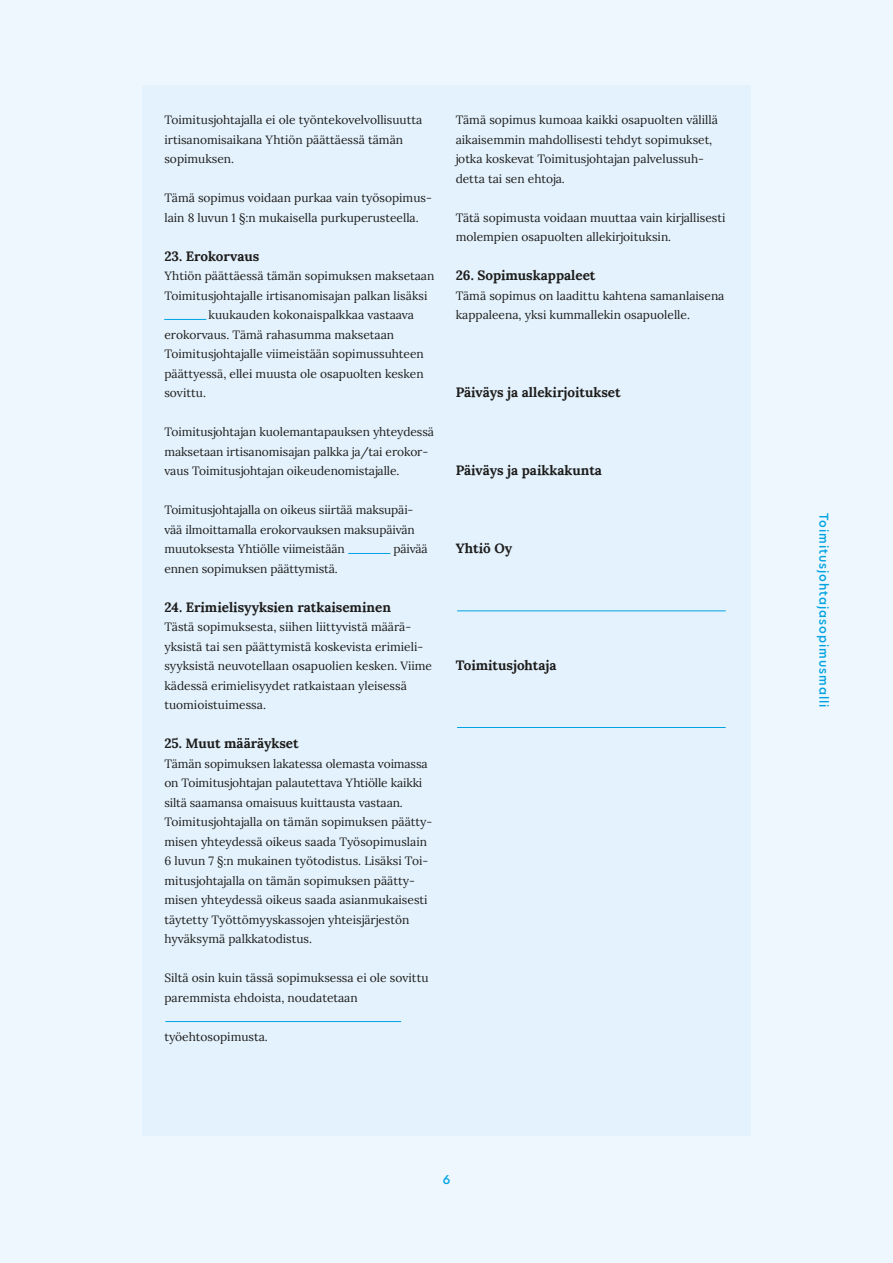
<style>
.page{position:relative;width:893px;height:1263px;background:#edf7fd}
.page>*{position:absolute;margin:0;border:0;box-sizing:border-box;transform-origin:0 0}
.Ala_ala_otsikko{font:700 13.5px "Lora";color:#1d1d1b}
.leipis_no_indent{font:12px/19.5px "Lora";color:#1d1d1b}
.t1{font:500 12px "Hero New";letter-spacing:.08em;color:#00a3e2}
</style>
<div class="page">
<div style="left:142px;top:85px;width:608px;height:1050px;background:#e4f2fd"></div>
<hr style="left:164px;top:319px;width:42px;height:1px;background:#00a3e2">
<hr style="left:457px;top:610px;width:269px;height:1px;background:#00a3e2">
<hr style="left:457px;top:727px;width:269px;height:1px;background:#00a3e2">
<hr style="left:348px;top:553px;width:42px;height:1px;background:#00a3e2">
<hr style="left:165px;top:1021px;width:236px;height:1px;background:#00a3e2">
<p class="leipis_no_indent" style="left:164px;top:109px;width:259px">Toimitusjohtajalla ei ole työntekovelvollisuutta irtisanomisaikana Yhtiön päättäessä tämän sopimuksen.</p>
<p class="leipis_no_indent" style="left:164px;top:187px;width:269px">Tämä sopimus voidaan purkaa vain työsopimus&shy;lain 8 luvun 1 §:n mukaisella purkuperusteella.</p>
<p class="Ala_ala_otsikko" style="left:164px;top:244px;width:96px">23. Erokorvaus</p>
<p class="leipis_no_indent" style="left:164px;top:265px;width:272px">Yhtiön päättäessä tämän sopimuksen maksetaan<br>Toimitusjohtajalle irtisanomisajan palkan lisäksi</p>
<p class="leipis_no_indent" style="left:164px;top:304px;width:261px;text-indent:44px">kuukauden kokonaispalkkaa vastaava erokorvaus. Tämä rahasumma maksetaan Toimitusjohtajalle viimeistään sopimussuhteen päättyessä, ellei muusta ole osapuolten kesken sovittu.</p>
<p class="leipis_no_indent" style="left:164px;top:421px;width:271px">Toimitusjohtajan kuolemantapauksen yhteydessä maksetaan irtisanomisajan palkka ja/tai erokor&shy;vaus Toimitusjohtajan oikeudenomistajalle.</p>
<p class="leipis_no_indent" style="left:164px;top:499px;width:252px">Toimitusjohtajalla on oikeus siirtää maksupäi&shy;vää ilmoittamalla erokorvauksen maksupäivän muutoksesta Yhtiölle viimeistään</p>
<p class="leipis_no_indent" style="left:393px;top:538px;width:36px">päivää</p>
<p class="leipis_no_indent" style="left:164px;top:558px;width:175px">ennen sopimuksen päättymistä.</p>
<p class="Ala_ala_otsikko" style="left:164px;top:595px;width:228px">24. Erimielisyyksien ratkaiseminen</p>
<p class="leipis_no_indent" style="left:164px;top:616px;width:269px">Tästä sopimuksesta, siihen liittyvistä määrä&shy;yksistä tai sen päättymistä koskevista erimieli&shy;syyksistä neuvotellaan osapuolien kesken. Viime kädessä erimielisyydet ratkaistaan yleisessä tuomioistuimessa.</p>
<p class="Ala_ala_otsikko" style="left:164px;top:732px;width:136px">25. Muut määräykset</p>
<p class="leipis_no_indent" style="left:164px;top:753px;width:265px">Tämän sopimuksen lakatessa olemasta voimassa on Toimitusjohtajan palautettava Yhtiölle kaikki siltä saamansa omaisuus kuittausta vastaan.</p>
<p class="leipis_no_indent" style="left:164px;top:811px;width:270px">Toimitusjohtajalla on tämän sopimuksen päätty&shy;misen yhteydessä oikeus saada Työsopimuslain 6 luvun 7 §:n mukainen työtodistus. Lisäksi Toi&shy;mitusjohtajalla on tämän sopimuksen päätty&shy;misen yhteydessä oikeus saada asianmukaisesti täytetty Työttömyyskassojen yhteisjärjestön hyväksymä palkkatodistus.</p>
<p class="leipis_no_indent" style="left:164px;top:967px;width:266px">Siltä osin kuin tässä sopimuksessa ei ole sovittu paremmista ehdoista, noudatetaan</p>
<p class="leipis_no_indent" style="left:164px;top:1026px;width:105px">työehtosopimusta.</p>
<p class="leipis_no_indent" style="left:456px;top:109px;width:264px">Tämä sopimus kumoaa kaikki osapuolten välillä aikaisemmin mahdollisesti tehdyt sopimukset, jotka koskevat Toimitusjohtajan palvelussuh&shy;detta tai sen ehtoja.</p>
<p class="leipis_no_indent" style="left:456px;top:207px;width:271px">Tätä sopimusta voidaan muuttaa vain kirjallisesti molempien osapuolten allekirjoituksin.</p>
<p class="Ala_ala_otsikko" style="left:456px;top:264px;width:141px">26. Sopimuskappaleet</p>
<p class="leipis_no_indent" style="left:456px;top:285px;width:270px">Tämä sopimus on laadittu kahtena samanlaisena kappaleena, yksi kummallekin osapuolelle.</p>
<p class="Ala_ala_otsikko" style="left:456px;top:381px;width:167px">Päiväys ja allekirjoitukset</p>
<p class="Ala_ala_otsikko" style="left:456px;top:459px;width:148px">Päiväys ja paikkakunta</p>
<p class="Ala_ala_otsikko" style="left:456px;top:537px;width:58px">Yhtiö Oy</p>
<p class="Ala_ala_otsikko" style="left:456px;top:654px;width:102px">Toimitusjohtaja</p>
<p class="t1" style="left:443px;top:1172px;width:9px">6</p>
<p class="t1" style="left:832px;top:513px;width:196px;rotate:90deg">Toimitusjohtajasopimusmalli</p>
</div>
